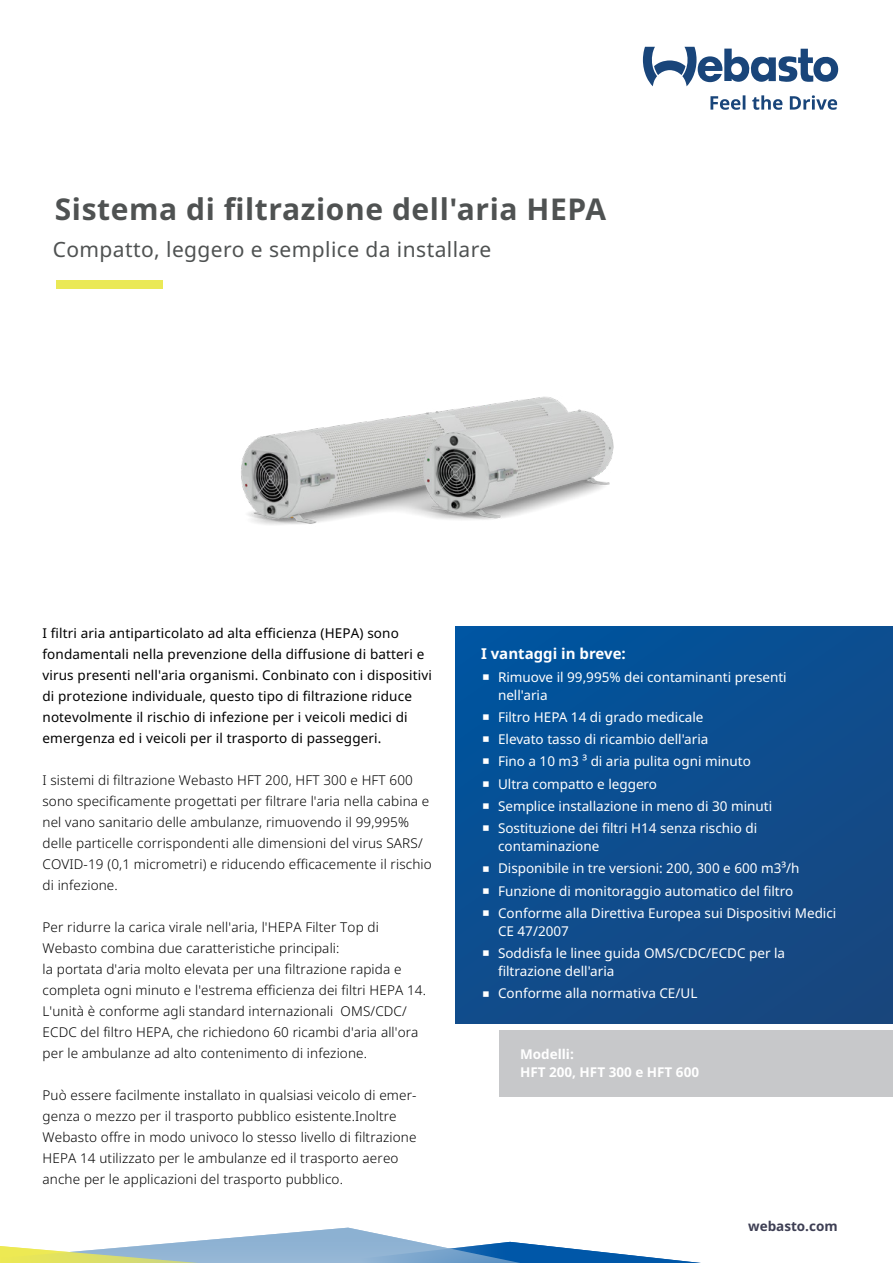
<style>
.page{position:relative;width:893px;height:1263px;background:#fff}
.page>*{position:absolute;margin:0;border:0;box-sizing:border-box;transform-origin:0 0}
.t1{font:700 30px "Noto Sans";letter-spacing:.02em;color:#4f5252}
.t2{font:21px "Noto Sans";letter-spacing:.02em;color:#4f5252}
.t3{font:700 15px "Noto Sans";color:#fff}
.t4{font:300 13.5px/21px "Noto Sans";letter-spacing:.01em;color:#000}
.t5{font:13.5px/22.2px "Noto Sans";color:#fff}
.t6{font:13.5px/21px "Noto Sans";letter-spacing:.01em;color:#000}
.t7{font:700 13.5px/18px "Noto Sans";color:#fff}
.t8{font:700 13.5px "Noto Sans";color:#3e3f54}
</style>
<div class="page">
<svg style="left:643px;top:47px;width:196px;height:39px"></svg>
<svg style="left:710px;top:95px;width:127px;height:15px"></svg>
<svg style="left:0;top:1227px;width:701px;height:36px"></svg>
<img style="left:241px;top:396px;width:373px;height:129px">
<div style="left:500px;top:1030px;width:393px;height:67px;background:#c7c8ca"></div>
<div style="left:56px;top:279px;width:106px;height:9px;background:#eae956"></div>
<div style="left:455px;top:626px;width:438px;height:398px;background:linear-gradient(to right,#065196,#144a85)"></div>
<svg style="left:483px;top:674px;width:6px;height:5px"></svg>
<svg style="left:483px;top:714px;width:6px;height:6px"></svg>
<svg style="left:483px;top:736px;width:6px;height:6px"></svg>
<svg style="left:483px;top:759px;width:6px;height:5px"></svg>
<svg style="left:483px;top:781px;width:6px;height:5px"></svg>
<svg style="left:483px;top:803px;width:6px;height:6px"></svg>
<svg style="left:483px;top:825px;width:6px;height:6px"></svg>
<svg style="left:483px;top:866px;width:6px;height:5px"></svg>
<svg style="left:483px;top:888px;width:6px;height:5px"></svg>
<svg style="left:483px;top:910px;width:6px;height:6px"></svg>
<svg style="left:483px;top:950px;width:6px;height:6px"></svg>
<svg style="left:483px;top:991px;width:6px;height:5px"></svg>
<h1 class="t1" style="left:55px;top:193px;width:553px">Sistema di filtrazione dell'aria HEPA</h1>
<h2 class="t2" style="left:53px;top:238px;width:440px">Compatto, leggero e semplice da installare</h2>
<p class="t6" style="left:43px;top:622px;width:391px">I filtri aria antiparticolato ad alta efficienza (HEPA) sono fondamentali nella prevenzione della diffusione di batteri e virus presenti nell'aria organismi. Conbinato con i dispositivi di protezione individuale, questo tipo di filtrazione riduce notevolmente il rischio di infezione per i veicoli medici di emergenza ed i veicoli per il trasporto di passeggeri.</p>
<p class="t4" style="left:43px;top:769px;width:391px">I sistemi di filtrazione Webasto HFT 200, HFT 300 e HFT 600 sono specificamente progettati per filtrare l'aria nella cabina e nel vano sanitario delle ambulanze, rimuovendo il 99,995% delle particelle corrispondenti alle dimensioni del virus SARS/ COVID-19 (0,1 micrometri) e riducendo efficacemente il rischio di infezione.</p>
<p class="t4" style="left:43px;top:916px;width:385px">Per ridurre la carica virale nell'aria, l'HEPA Filter Top di Webasto combina due caratteristiche principali:<br>la portata d'aria molto elevata per una filtrazione rapida e completa ogni minuto e l'estrema efficienza dei filtri HEPA 14.<br>L'unità è conforme agli standard internazionali OMS/CDC/ ECDC del filtro HEPA, che richiedono 60 ricambi d'aria all'ora per le ambulanze ad alto contenimento di infezione.</p>
<p class="t4" style="left:43px;top:1084px;width:376px">Può essere facilmente installato in qualsiasi veicolo di emer&shy;genza o mezzo per il trasporto pubblico esistente.Inoltre Webasto offre in modo univoco lo stesso livello di filtrazione HEPA 14 utilizzato per le ambulanze ed il trasporto aereo anche per le applicazioni del trasporto pubblico.</p>
<p class="t3" style="left:481px;top:645px;width:146px">I vantaggi in breve:</p>
<p class="t5" style="left:498px;top:668px;width:290px;line-height:18px">Rimuove il 99,995% dei contaminanti presenti nell'aria</p>
<p class="t5" style="left:498px;top:706px;width:276px">Filtro HEPA 14 di grado medicale<br>Elevato tasso di ricambio dell'aria<br>Fino a 10 m3 ³ di aria pulita ogni minuto Ultra compatto e leggero<br>Semplice installazione in meno di 30 minuti Sostituzione dei filtri H14 senza rischio di</p>
<p class="t5" style="left:498px;top:835px;width:340px">contaminazione<br>Disponibile in tre versioni: 200, 300 e 600 m3³/h Funzione di monitoraggio automatico del filtro Conforme alla Direttiva Europea sui Dispositivi Medici</p>
<p class="t5" style="left:498px;top:920px;width:289px">CE 47/2007<br>Soddisfa le linee guida OMS/CDC/ECDC per la</p>
<p class="t5" style="left:498px;top:960px;width:201px">filtrazione dell'aria<br>Conforme alla normativa CE/UL</p>
<p class="t7" style="left:520px;top:1045px;width:181px">Modelli:<br>HFT 200, HFT 300 e HFT 600</p>
<p class="t8" style="left:748px;top:1218px;width:91px">webasto.com</p>
</div>
